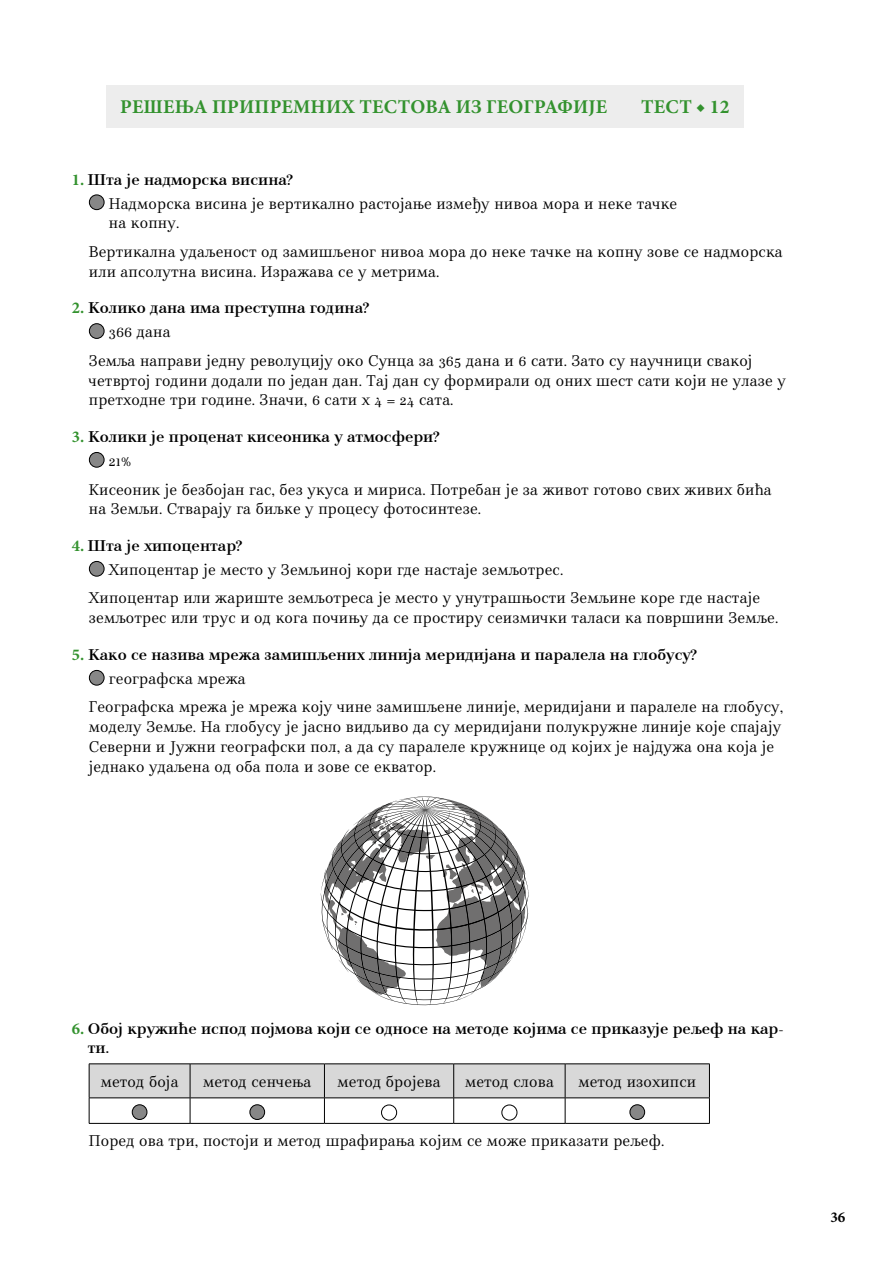
<style>
.page{position:relative;width:893px;height:1263px;background:#fff}
.page>*{position:absolute;margin:0;border:0;box-sizing:border-box;transform-origin:0 0}
.NASLOVI{font:700 19.5px "Minion Pro";letter-spacing:.01em;color:#33922e}
.Odgovori_DUZI{font:16.5px/19.8px "Nocturno BG";letter-spacing:.01em;color:#000}
.Zadaci_jednocifreni{font:700 16.5px/19.8px "Nocturno Miniom";color:#000}
.Primer_jednocifren{font:16.5px/19.8px "Nocturno BG";letter-spacing:.01em;color:#000}
.t1{font:700 15px "Nocturno Miniom";color:#000}
.s1{font-family:"Minion Pro";color:#33922e}
</style>
<div class="page">
<div style="left:106px;top:85px;width:638px;height:43px;background:#ededed"></div>
<div style="left:89px;top:195px;width:15px;height:15px;background:#878787;border-radius:50%"></div>
<div style="left:89px;top:194px;width:16px;height:16px;border:1px solid #000;border-radius:50%"></div>
<div style="left:89px;top:324px;width:15px;height:14px;background:#878787;border-radius:50%"></div>
<div style="left:89px;top:323px;width:16px;height:16px;border:1px solid #000;border-radius:50%"></div>
<div style="left:89px;top:452px;width:15px;height:15px;background:#878787;border-radius:50%"></div>
<div style="left:89px;top:452px;width:16px;height:16px;border:1px solid #000;border-radius:50%"></div>
<div style="left:89px;top:561px;width:15px;height:15px;background:#878787;border-radius:50%"></div>
<div style="left:89px;top:561px;width:16px;height:16px;border:1px solid #000;border-radius:50%"></div>
<div style="left:89px;top:670px;width:15px;height:15px;background:#878787;border-radius:50%"></div>
<div style="left:89px;top:670px;width:16px;height:16px;border:1px solid #000;border-radius:50%"></div>
<svg style="left:320px;top:796px;width:209px;height:209px"></svg>
<hr style="left:89px;top:1063px;width:101px;height:1px;background:#000">
<hr style="left:190px;top:1063px;width:134px;height:1px;background:#000">
<hr style="left:324px;top:1063px;width:130px;height:1px;background:#000">
<hr style="left:454px;top:1063px;width:111px;height:1px;background:#000">
<hr style="left:565px;top:1063px;width:145px;height:1px;background:#000">
<svg style="left:89px;top:1064px;width:621px;height:59px"></svg>
<hr style="left:89px;top:1123px;width:101px;height:1px;background:#000">
<hr style="left:190px;top:1123px;width:134px;height:1px;background:#000">
<hr style="left:324px;top:1123px;width:130px;height:1px;background:#000">
<hr style="left:454px;top:1123px;width:111px;height:1px;background:#000">
<hr style="left:565px;top:1123px;width:145px;height:1px;background:#000">
<div style="left:132px;top:1105px;width:15px;height:14px;background:#878787;border-radius:50%"></div>
<div style="left:132px;top:1104px;width:15px;height:16px;border:1px solid #000;border-radius:50%"></div>
<div style="left:250px;top:1105px;width:15px;height:14px;background:#878787;border-radius:50%"></div>
<div style="left:249px;top:1104px;width:16px;height:16px;border:1px solid #000;border-radius:50%"></div>
<div style="left:381px;top:1105px;width:16px;height:15px;border:1px solid #000;border-radius:50%"></div>
<div style="left:502px;top:1105px;width:15px;height:15px;border:1px solid #000;border-radius:50%"></div>
<div style="left:630px;top:1105px;width:15px;height:14px;background:#878787;border-radius:50%"></div>
<div style="left:629px;top:1104px;width:16px;height:16px;border:1px solid #000;border-radius:50%"></div>
<p class="NASLOVI" style="left:120px;top:93px;width:488px">РЕШЕЊА ПРИПРЕМНИХ ТЕСТОВА ИЗ ГЕОГРАФИЈЕ</p>
<p class="NASLOVI" style="left:641px;top:93px;width:90px">ТЕСТ ◆ 12</p>
<p class="Zadaci_jednocifreni" style="left:72px;top:169px;width:222px"><span class="s1">1.</span> Шта је надморска висина?</p>
<p class="Primer_jednocifren" style="left:109px;top:193px;width:570px">Надморска висина је вертикално растојање између нивоа мора и неке тачке на копну.</p>
<p class="Odgovori_DUZI" style="left:89px;top:242px;width:695px">Вертикална удаљеност од замишљеног нивоа мора до неке тачке на копну зове се надморска или апсолутна висина. Изрaжава се у метрима.</p>
<p class="Zadaci_jednocifreni" style="left:72px;top:298px;width:298px"><span class="s1">2.</span> Колико дана има преступна година?</p>
<p class="Primer_jednocifren" style="left:109px;top:322px;width:63px">366 дана</p>
<p class="Odgovori_DUZI" style="left:89px;top:351px;width:698px">Земља направи једну револуцију око Сунца за 365 дана и 6 сати. Зато су научници свакој четвртој години додали по један дан. Тај дан су формирали од оних шест сати који не улазе у претходне три године. Значи, 6 сати х 4 = 24 сата.</p>
<p class="Zadaci_jednocifreni" style="left:72px;top:427px;width:369px"><span class="s1">3.</span> Колики је проценат кисеоника у атмосфери?</p>
<p class="Primer_jednocifren" style="left:109px;top:451px;width:24px">21%</p>
<p class="Odgovori_DUZI" style="left:89px;top:479px;width:684px">Кисеоник је безбојан гас, без укуса и мириса. Потребан је за живот готово свих живих бића на Земљи. Стварају га биљке у процесу фотосинтезе.</p>
<p class="Zadaci_jednocifreni" style="left:72px;top:536px;width:171px"><span class="s1">4.</span> Шта је хипоцентар?</p>
<p class="Primer_jednocifren" style="left:109px;top:560px;width:456px">Хипоцентар је место у Земљиној кори где настаје земљотрес.</p>
<p class="Odgovori_DUZI" style="left:89px;top:588px;width:691px">Хипоцентар или жариште земљотреса је место у унутрашњости Земљине коре где настаје земљотрес или трус и од кога почињу да се простиру сеизмички таласи ка површини Земље.</p>
<p class="Zadaci_jednocifreni" style="left:72px;top:645px;width:626px"><span class="s1">5.</span> Како се назива мрежа замишљених линија меридијана и паралела на глобусу?</p>
<p class="Primer_jednocifren" style="left:109px;top:669px;width:138px">географска мрежа</p>
<p class="Odgovori_DUZI" style="left:89px;top:697px;width:696px">Географска мрежа је мрежа коју чине замишљене линије, меридијани и паралеле на глобусу, моделу Земље. На глобусу је јасно видљиво да су меридијани полукружне линије које спајају Северни и Јужни географски пол, а да су паралеле кружнице од којих је најдужа она која је једнако удаљена од оба пола и зове се eкватор.</p>
<p class="Zadaci_jednocifreni" style="left:88px;top:1018px;width:696px;text-indent:-16px"><span class="s1">6.</span> Обој кружиће испод појмова који се односе на методе којима се приказује рељеф на кар&shy;ти.</p>
<p class="Primer_jednocifren" style="left:101px;top:1071px;width:79px">метод боја</p>
<p class="Primer_jednocifren" style="left:203px;top:1071px;width:110px">метод сенчења</p>
<p class="Primer_jednocifren" style="left:338px;top:1071px;width:105px">метод бројева</p>
<p class="Primer_jednocifren" style="left:465px;top:1071px;width:90px">метод слова</p>
<p class="Primer_jednocifren" style="left:578px;top:1071px;width:119px">метод изохипси</p>
<p class="Odgovori_DUZI" style="left:89px;top:1131px;width:577px">Поред ова три, постоји и метод шрафирања којим се може приказати рељеф.</p>
<p class="t1" style="left:830px;top:1208px;width:16px">36</p>
</div>
